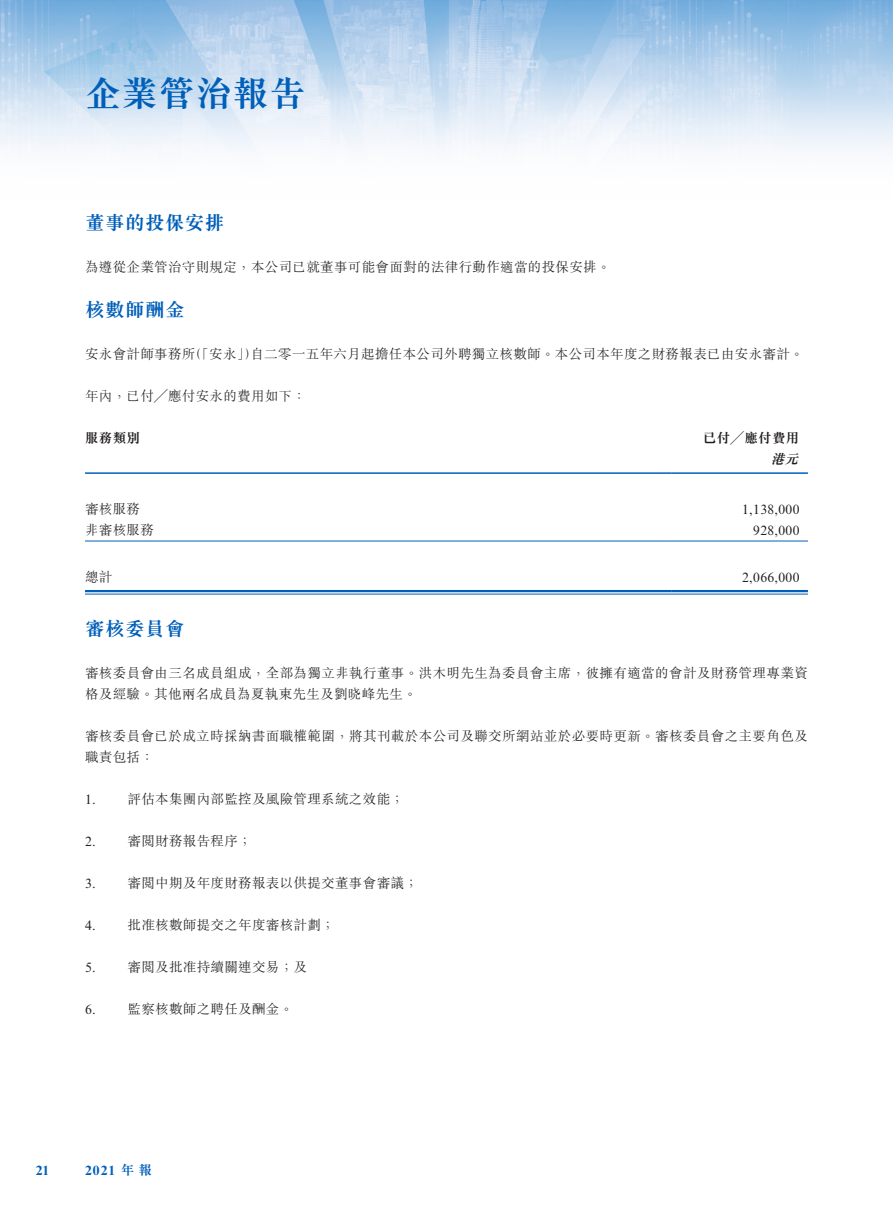
<style>
.page{position:relative;width:893px;height:1212px;background:#fff}
.page>*{position:absolute;margin:0;border:0;box-sizing:border-box;transform-origin:0 0}
.t1{font:700 36px "M Sung HK";letter-spacing:.025em;color:#005fb9}
.t2{font:700 19.5px "M Sung HK";letter-spacing:.025em;color:#005fb9}
.t3{font:300 13.5px/21px "M Sung HK";letter-spacing:.025em;color:#231f20}
.t4{font:13.5px "Times New Roman MT Std";letter-spacing:.025em;color:#231f20}
.t5{font:700 13.5px "M Sung HK";letter-spacing:.025em;color:#231f20}
.t6{font:700 13.5px "Times New Roman MT Std";letter-spacing:.08em;color:#005fb9}
.t7{font:italic 700 13.5px "M Sung HK";color:#231f20}
.s1{font-family:"M Sung HK"}
</style>
<div class="page">
<img style="left:0;top:0;width:893px;height:151px">
<hr style="left:85px;top:472px;width:587px;height:2px;background:#005fb9">
<hr style="left:672px;top:472px;width:136px;height:2px;background:#005fb9">
<hr style="left:85px;top:541px;width:587px;height:1px;background:#005fb9">
<hr style="left:672px;top:541px;width:136px;height:1px;background:#005fb9">
<hr style="left:85px;top:590px;width:587px;height:2px;background:#005fb9">
<hr style="left:85px;top:594px;width:587px;height:1px;background:#005fb9">
<hr style="left:672px;top:590px;width:136px;height:2px;background:#005fb9">
<hr style="left:672px;top:594px;width:136px;height:1px;background:#005fb9">
<h1 class="t1" style="left:85px;top:75px;width:222px">企業管治報告</h1>
<h2 class="t2" style="left:85px;top:213px;width:141px">董事的投保安排</h2>
<p class="t3" style="left:85px;top:256px;width:527px">為遵從企業管治守則規定，本公司已就董事可能會面對的法律行動作適當的投保安排。</p>
<h2 class="t2" style="left:85px;top:300px;width:101px">核數師酬金</h2>
<p class="t3" style="left:250px;top:343px;width:555px">自二零一五年六月起擔任本公司外聘獨立核數師。本公司本年度之財務報表已由安永審計。</p>
<p class="t3" style="left:85px;top:343px;width:112px">安永會計師事務所</p>
<p class="t3" style="left:85px;top:385px;width:223px">年內，已付╱應付安永的費用如下：</p>
<p class="t3" style="left:188px;top:343px;width:71px">（「安永」）</p>
<p class="t5" style="left:85px;top:431px;width:57px">服務類別</p>
<p class="t3" style="left:85px;top:498px;width:57px">審核服務</p>
<p class="t3" style="left:85px;top:519px;width:70px">非審核服務</p>
<p class="t5" style="left:703px;top:431px;width:98px">已付╱應付費用</p>
<p class="t7" style="left:771px;top:452px;width:32px">港元</p>
<p class="t4" style="left:742px;top:502px;width:59px">1,138,000</p>
<p class="t4" style="left:753px;top:523px;width:48px">928,000</p>
<p class="t3" style="left:85px;top:565px;width:29px">總計</p>
<h2 class="t2" style="left:85px;top:619px;width:101px">審核委員會</h2>
<p class="t3" style="left:85px;top:662px;width:724px">審核委員會由三名成員組成，全部為獨立非執行董事。洪木明先生為委員會主席，彼擁有適當的會計及財務管理專業資格及經驗。其他兩名成員為夏執東先生及劉晓峰先生。</p>
<p class="t3" style="left:85px;top:725px;width:724px">審核委員會已於成立時採納書面職權範圍，將其刊載於本公司及聯交所網站並於必要時更新。審核委員會之主要角色及職責包括：</p>
<p class="t3" style="left:128px;top:788px;width:278px">評估本集團內部監控及風險管理系統之效能;</p>
<p class="t4" style="left:742px;top:569px;width:59px">2,066,000</p>
<p class="t4" style="left:85px;top:792px;width:12px">1.</p>
<p class="t4" style="left:85px;top:834px;width:12px">2.</p>
<p class="t3" style="left:128px;top:830px;width:126px">審閱財務報告程序;</p>
<p class="t4" style="left:85px;top:876px;width:12px">3.</p>
<p class="t3" style="left:128px;top:872px;width:292px">審閱中期及年度財務報表以供提交董事會審議;</p>
<p class="t4" style="left:85px;top:918px;width:12px">4.</p>
<p class="t3" style="left:128px;top:914px;width:209px">批准核數師提交之年度審核計劃;</p>
<p class="t4" style="left:85px;top:960px;width:12px">5.</p>
<p class="t3" style="left:128px;top:956px;width:181px">審閱及批准持續關連交易；及</p>
<p class="t4" style="left:85px;top:1002px;width:12px">6.</p>
<p class="t3" style="left:128px;top:998px;width:167px">監察核數師之聘任及酬金。</p>
<p class="t6" style="left:36px;top:1162px;width:15px">21</p>
<p class="t6" style="left:85px;top:1162px;width:68px">2021 <span class="s1">年報</span></p>
</div>
